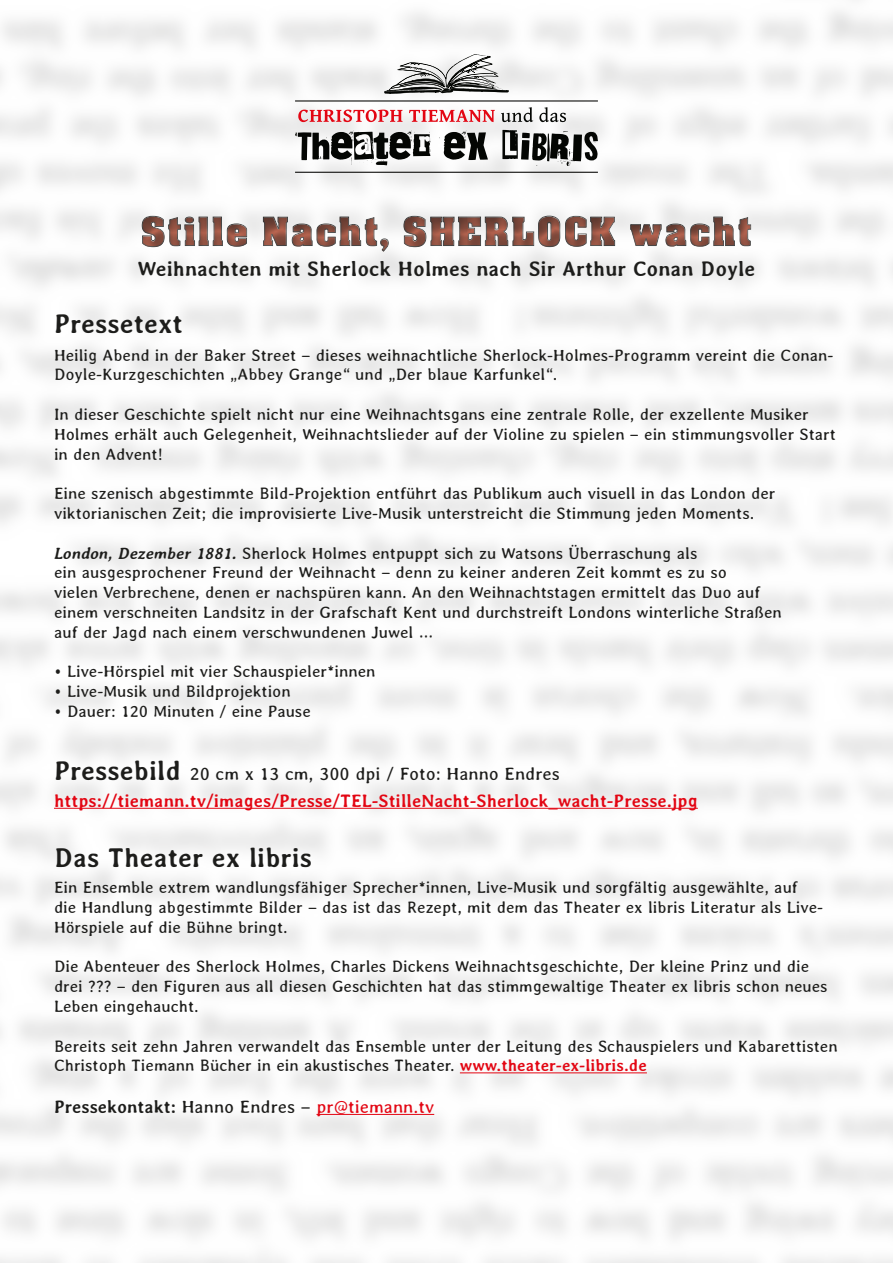
<style>
.page{position:relative;width:893px;height:1263px;background:#fff}
.page>*{position:absolute;margin:0;border:0;box-sizing:border-box;transform-origin:0 0}
.t1{font:37.5px "Acme Font";letter-spacing:.05em;color:#bb5941}
.t2{font:700 27px "Averia";color:#1d1d1b}
.t3{font:700 21px "Averia";color:#1d1d1b}
.t4{font:700 18px "Averia";color:#e30613}
.t5{font:18px "Averia";color:#1d1d1b}
.t6{font:700 18px "Averia";color:#1d1d1b}
.t7{font:16.5px/19.8px "Averia";color:#1d1d1b}
.s1{font-weight:700;font-style:italic}
.s2{font-weight:700;font-size:27px}
.s3{font-weight:700;color:#e30613}
.s4{font-weight:400}
.s5{font-weight:400;color:#e30613}
</style>
<div class="page">
<svg style="left:383px;top:54px;width:126px;height:40px"></svg>
<svg style="left:298px;top:110px;width:104px;height:12px"></svg>
<svg style="left:409px;top:109px;width:86px;height:13px"></svg>
<svg style="left:501px;top:107px;width:32px;height:15px"></svg>
<svg style="left:539px;top:107px;width:27px;height:15px"></svg>
<svg style="left:295px;top:131px;width:135px;height:34px"></svg>
<svg style="left:439px;top:131px;width:49px;height:29px"></svg>
<svg style="left:502px;top:130px;width:96px;height:36px"></svg>
<hr style="left:295px;top:100px;width:303px;height:2px;background:#1d1d1b">
<hr style="left:295px;top:172px;width:303px;height:1px;background:#1d1d1b">
<hr style="left:460px;top:1072px;width:187px;height:1px;background:#e30613">
<hr style="left:316px;top:1114px;width:118px;height:1px;background:#e30613">
<hr style="left:54px;top:808px;width:644px;height:1px;background:#e30613">
<div style="left:83px;top:198px;width:727px;height:64px;background:#1d1d1b;opacity:.35"></div>
<h1 class="t1" style="left:141px;top:207px;width:612px">Stille Nacht, SHERLOCK wacht</h1>
<p class="t3" style="left:138px;top:257px;width:619px">Weihnachten mit Sherlock Holmes nach Sir Arthur Conan Doyle</p>
<h2 class="t2" style="left:54px;top:308px;width:130px">Pressetext</h2>
<p class="t7" style="left:54px;top:345px;width:781px">Heilig Abend in der Baker Street – dieses weihnachtliche Sherlock-Holmes-Programm vereint die Conan-<br>Doyle-Kurzgeschichten „Abbey Grange“ und „Der blaue Karfunkel“.</p>
<p class="t7" style="left:54px;top:404px;width:783px">In dieser Geschichte spielt nicht nur eine Weihnachtsgans eine zentrale Rolle, der exzellente Musiker<br>Holmes erhält auch Gelegenheit, Weihnachtslieder auf der Violine zu spielen – ein stimmungsvoller Start in den Advent!</p>
<p class="t7" style="left:54px;top:484px;width:723px">Eine szenisch abgestimmte Bild-Projektion entführt das Publikum auch visuell in das London der viktorianischen Zeit; die improvisierte Live-Musik unterstreicht die Stimmung jeden Moments.</p>
<p class="t7" style="left:54px;top:543px;width:729px"><span class="s1">London, Dezember 1881.</span> Sherlock Holmes entpuppt sich zu Watsons Überraschung als<br>ein ausgesprochener Freund der Weihnacht – denn zu keiner anderen Zeit kommt es zu so<br>vielen Verbrechene, denen er nachspüren kann. An den Weihnachtstagen ermittelt das Duo auf einem verschneiten Landsitz in der Grafschaft Kent und durchstreift Londons winterliche Straßen auf der Jagd nach einem verschwundenen Juwel …</p>
<p class="t7" style="left:54px;top:662px;width:323px">• Live-Hörspiel mit vier Schauspieler*innen</p>
<p class="t7" style="left:54px;top:682px;width:238px">• Live-Musik und Bildprojektion</p>
<p class="t7" style="left:54px;top:701px;width:258px">• Dauer: 120 Minuten / eine Pause</p>
<p class="t5" style="left:54px;top:764px;width:507px"><span class="s2">Pressebild</span> 20 cm x 13 cm, 300 dpi / Foto: Hanno Endres</p>
<p class="t4" style="left:54px;top:790px;width:645px">https://tiemann.tv/images/Presse/TEL-StilleNacht-Sherlock_wacht-Presse.jpg</p>
<h2 class="t2" style="left:54px;top:843px;width:260px">Das Theater ex libris</h2>
<p class="t7" style="left:54px;top:877px;width:771px">Ein Ensemble extrem wandlungsfähiger Sprecher*innen, Live-Musik und sorgfältig ausgewählte, auf die Handlung abgestimmte Bilder – das ist das Rezept, mit dem das Theater ex libris Literatur als Live-<br>Hörspiele auf die Bühne bringt.</p>
<p class="t7" style="left:54px;top:957px;width:775px">Die Abenteuer des Sherlock Holmes, Charles Dickens Weihnachtsgeschichte, Der kleine Prinz und die drei ??? – den Figuren aus all diesen Geschichten hat das stimmgewaltige Theater ex libris schon neues<br>Leben eingehaucht.</p>
<p class="t7" style="left:54px;top:1036px;width:785px">Bereits seit zehn Jahren verwandelt das Ensemble unter der Leitung des Schauspielers und Kabarettisten<br>Christoph Tiemann Bücher in ein akustisches Theater. <span class="s3">www.theater-ex-libris.de</span></p>
<p class="t6" style="left:54px;top:1096px;width:382px">Pressekontakt: <span class="s4">Hanno Endres –</span> <span class="s5">pr@tiemann.tv</span></p>
</div>
